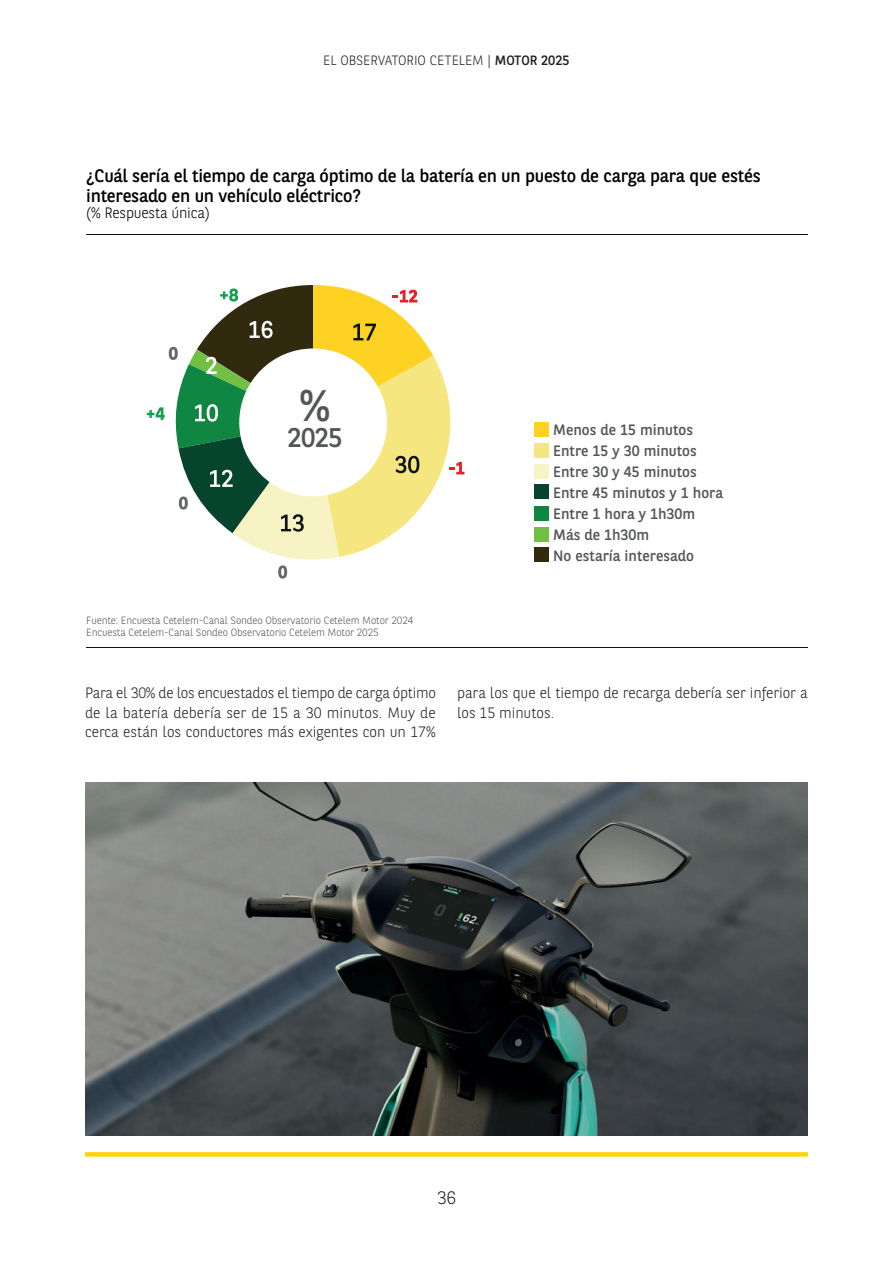
<style>
.page{position:relative;width:893px;height:1263px;background:#fff}
.page>*{position:absolute;margin:0;border:0;box-sizing:border-box;transform-origin:0 0}
.t1{font:43.95px "BNPP Sans";color:#535557}
.t2{font:27px "BNPP Sans";color:#535557}
.t3{font:18px/19.5px "BNPP Sans";letter-spacing:-.015em;color:#000001}
.t4{font:300 18px "BNPP Sans";color:#231f20}
.t5{font:300 15px/19.5px "BNPP Sans";letter-spacing:-.005em;color:#231f20;text-align:justify}
.t6{font:15px/21px "BNPP Sans";color:#535557}
.t7{font:300 15px "BNPP Sans";letter-spacing:-.015em;color:#000001}
.t8{font:300 13.5px "BNPP Sans";color:#231f20}
.t9{font:300 10.5px/12px "BNPP Sans";letter-spacing:-.015em;color:#535557}
.s1{font-weight:400}
</style>
<div class="page">
<div style="left:85px;top:1152px;width:723px;height:5px;background:#fed304"></div>
<hr style="left:86px;top:234px;width:722px;height:1px;background:#101415">
<hr style="left:86px;top:647px;width:722px;height:1px;background:#101415">
<div style="left:534px;top:443px;width:15px;height:14px;background:#f6e680"></div>
<div style="left:534px;top:464px;width:15px;height:14px;background:#f7f3c5"></div>
<div style="left:534px;top:484px;width:15px;height:15px;background:#07442e"></div>
<div style="left:534px;top:506px;width:15px;height:15px;background:#0f8642"></div>
<div style="left:534px;top:527px;width:15px;height:15px;background:#73bf43"></div>
<div style="left:534px;top:547px;width:15px;height:15px;background:#322a0e"></div>
<div style="left:534px;top:422px;width:15px;height:14px;background:#fed222"></div>
<svg style="left:147px;top:285px;width:318px;height:293px"></svg>
<img style="left:85px;top:782px;width:723px;height:353px">
<p class="t8" style="left:323px;top:52px;width:248px">EL OBSERVATORIO CETELEM | <span class="s1">MOTOR 2025</span></p>
<p class="t3" style="left:86px;top:165px;width:676px">¿Cuál sería el tiempo de carga óptimo de la batería en un puesto de carga para que estés interesado en un vehículo eléctrico?</p>
<p class="t7" style="left:86px;top:203px;width:125px">(% Respuesta única)</p>
<h1 class="t1" style="left:299px;top:375px;width:34px">%</h1>
<h2 class="t2" style="left:287px;top:419px;width:57px">2025</h2>
<p class="t9" style="left:86px;top:614px;width:329px">Fuente: Encuesta Cetelem-Canal Sondeo Observatorio Cetelem Motor 2024<br>Encuesta Cetelem-Canal Sondeo Observatorio Cetelem Motor 2025</p>
<p class="t6" style="left:553px;top:418px;width:171px">Menos de 15 minutos<br>Entre 15 y 30 minutos<br>Entre 30 y 45 minutos<br>Entre 45 minutos y 1 hora<br>Entre 1 hora y 1h30m<br>Más de 1h30m<br>No estaría interesado</p>
<p class="t5" style="left:85px;top:682px;width:352px">Para el 30% de los encuestados el tiempo de carga óptimo de la batería debería ser de 15 a 30 minutos. Muy de cerca están los conductores más exigentes con un 17%</p>
<p class="t5" style="left:457px;top:682px;width:352px">para los que el tiempo de recarga debería ser inferior a los 15 minutos.</p>
<p class="t4" style="left:437px;top:1186px;width:20px">36</p>
</div>
